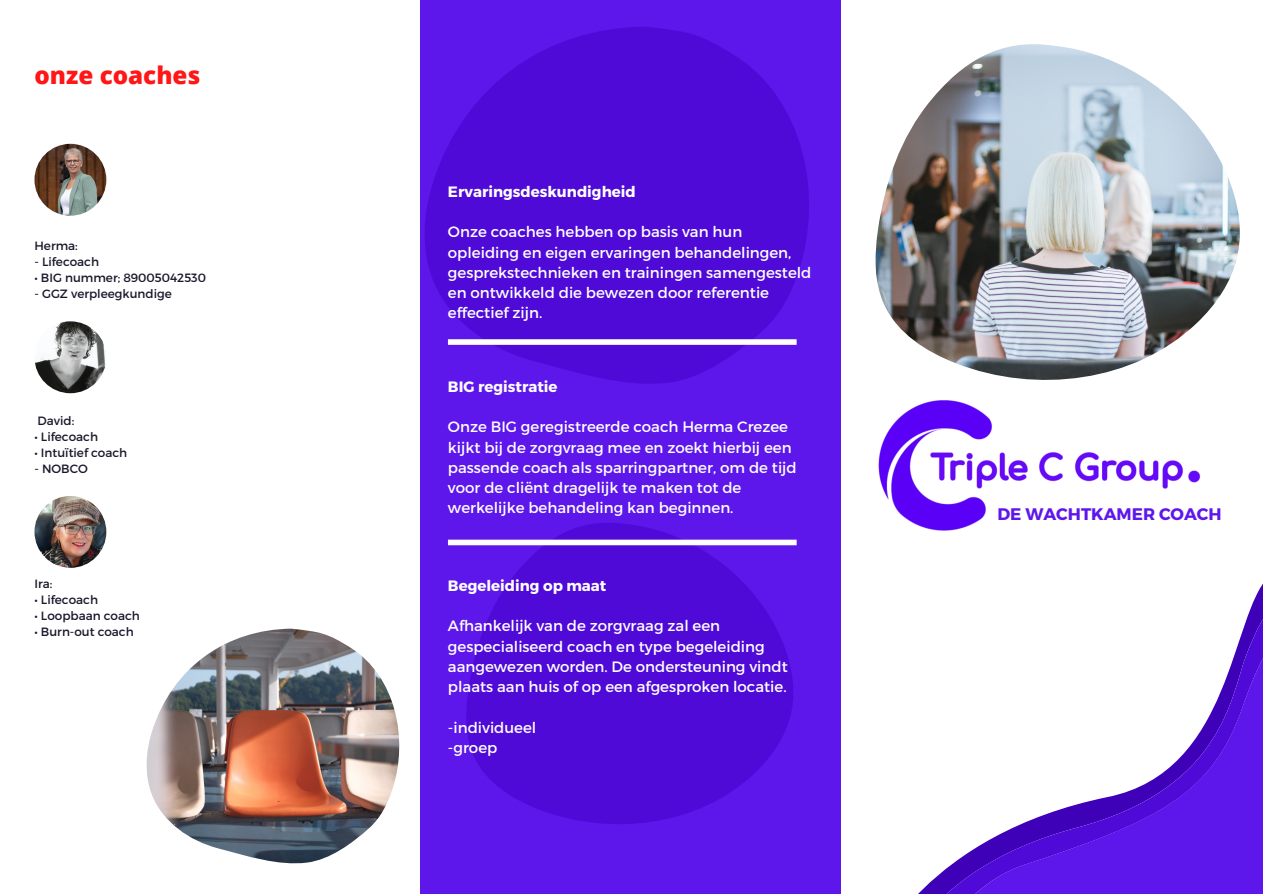
<style>
.page{position:relative;width:1263px;height:894px;background:#fff}
.page>*{position:absolute;margin:0;border:0;box-sizing:border-box;transform-origin:0 0}
.t1{font:800 24.15px "Open Sans";color:#ff1616}
.t2{font:700 16.65px "Montserrat";color:#5e17eb}
.t3{font:15px/20.2px "Montserrat";color:#fff}
.t4{font:700 15px "Montserrat";color:#fff}
.t5{font:12px "Montserrat";color:#18162b}
</style>
<div class="page">
<div style="left:421px;top:0;width:420px;height:893px;background:#5e17eb"></div>
<img style="left:875px;top:44px;width:365px;height:336px">
<svg style="left:464px;top:523px;width:333px;height:301px;fill:#4f0ad8"></svg>
<div style="left:448px;top:539px;width:349px;height:6px;background:#fff"></div>
<svg style="left:425px;top:27px;width:384px;height:357px;fill:#4f0ad8"></svg>
<div style="left:448px;top:339px;width:349px;height:6px;background:#fff"></div>
<img style="left:35px;top:144px;width:71px;height:72px;border-radius:50%">
<img style="left:35px;top:321px;width:71px;height:72px;border-radius:50%">
<img style="left:35px;top:496px;width:71px;height:71px;border-radius:50%">
<svg style="left:919px;top:609px;width:344px;height:284px"></svg>
<img style="left:147px;top:628px;width:252px;height:236px">
<img style="left:878px;top:400px;width:323px;height:131px">
<p class="t1" style="left:35px;top:58px;width:167px">onze coaches</p>
<p class="t5" style="left:35px;top:238px;width:45px">Herma:</p>
<p class="t5" style="left:35px;top:254px;width:66px">- Lifecoach</p>
<p class="t5" style="left:35px;top:270px;width:173px">• BIG nummer; 89005042530</p>
<p class="t5" style="left:35px;top:286px;width:139px">- GGZ verpleegkundige</p>
<p class="t5" style="left:38px;top:412px;width:38px">David:</p>
<p class="t5" style="left:35px;top:428px;width:65px">• Lifecoach</p>
<p class="t5" style="left:35px;top:444px;width:94px">• Intuïtief coach</p>
<p class="t5" style="left:35px;top:460px;width:55px">- NOBCO</p>
<p class="t5" style="left:35px;top:576px;width:19px">Ira:</p>
<p class="t5" style="left:35px;top:592px;width:65px">• Lifecoach</p>
<p class="t5" style="left:35px;top:608px;width:107px">• Loopbaan coach</p>
<p class="t5" style="left:35px;top:624px;width:101px">• Burn-out coach</p>
<p class="t4" style="left:448px;top:182px;width:189px">Ervaringsdeskundigheid</p>
<p class="t3" style="left:448px;top:221px;width:365px">Onze coaches hebben op basis van hun opleiding en eigen ervaringen behandelingen, gesprekstechnieken en trainingen samengesteld</p>
<p class="t3" style="left:448px;top:282px;width:323px">en ontwikkeld die bewezen door referentie effectief zijn.</p>
<p class="t4" style="left:448px;top:376px;width:111px">BIG registratie</p>
<p class="t3" style="left:448px;top:416px;width:350px">Onze BIG geregistreerde coach Herma Crezee kijkt bij de zorgvraag mee en zoekt hierbij een passende coach als sparringpartner, om de tijd voor de cliënt dragelijk te maken tot de werkelijke behandeling kan beginnen.</p>
<p class="t4" style="left:448px;top:575px;width:160px">Begeleiding op maat</p>
<p class="t3" style="left:448px;top:615px;width:341px">Afhankelijk van de zorgvraag zal een gespecialiseerd coach en type begeleiding aangewezen worden. De ondersteuning vindt plaats aan huis of op een afgesproken locatie.</p>
<p class="t3" style="left:448px;top:716px;width:90px">-individueel</p>
<p class="t3" style="left:448px;top:736px;width:51px">-groep</p>
<p class="t2" style="left:997px;top:503px;width:226px">DE WACHTKAMER COACH</p>
</div>
